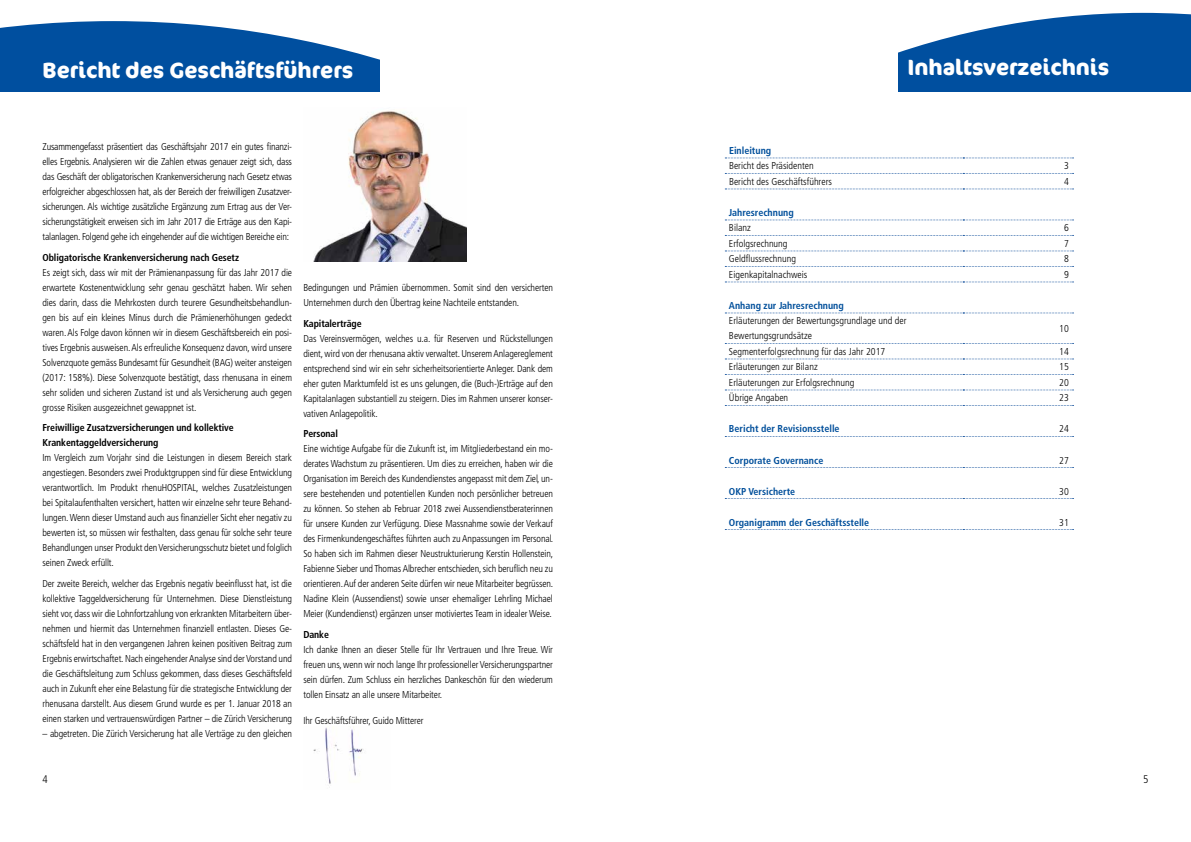
<style>
.page{position:relative;width:1191px;height:842px;background:#fff}
.page>*{position:absolute;margin:0;border:0;box-sizing:border-box;transform-origin:0 0}
.t1{font:700 22px "Cocon OT";color:#fff}
.t2{font:300 condensed 11px "Frutiger LT Pro";color:#000}
.t3{font:300 condensed 10px/15px "Frutiger LT Pro";letter-spacing:-.01em;color:#000;text-align:justify}
.t4{font:700 condensed 10px/15px "Frutiger LT Pro";letter-spacing:-.01em;color:#000}
.t5{font:700 condensed 10px "Frutiger LT Pro";color:#004f9b}
</style>
<div class="page">
<svg style="left:0;top:21px;width:379px;height:71px;background:#2266ac"></svg>
<img style="left:313px;top:111px;width:153px;height:150px">
<svg style="left:899px;top:13px;width:292px;height:79px;background:#2267ac"></svg>
<svg style="left:725px;top:158px;width:348px;height:1px"></svg>
<svg style="left:725px;top:173px;width:348px;height:1px"></svg>
<svg style="left:725px;top:189px;width:348px;height:1px"></svg>
<svg style="left:725px;top:220px;width:348px;height:1px"></svg>
<svg style="left:725px;top:235px;width:348px;height:1px"></svg>
<svg style="left:725px;top:251px;width:348px;height:1px"></svg>
<svg style="left:725px;top:266px;width:348px;height:1px"></svg>
<svg style="left:725px;top:313px;width:348px;height:1px"></svg>
<svg style="left:725px;top:343px;width:348px;height:1px"></svg>
<svg style="left:725px;top:405px;width:348px;height:1px"></svg>
<svg style="left:725px;top:436px;width:348px;height:1px"></svg>
<svg style="left:725px;top:467px;width:348px;height:1px"></svg>
<svg style="left:725px;top:498px;width:348px;height:1px"></svg>
<svg style="left:725px;top:529px;width:348px;height:1px"></svg>
<svg style="left:725px;top:282px;width:348px;height:1px"></svg>
<svg style="left:725px;top:390px;width:348px;height:1px"></svg>
<svg style="left:725px;top:359px;width:348px;height:1px"></svg>
<svg style="left:725px;top:374px;width:348px;height:1px"></svg>
<img style="left:313px;top:726px;width:51px;height:58px">
<h1 class="t1" style="left:43px;top:61px;width:312px">Bericht des Geschäftsführers</h1>
<h1 class="t1" style="left:907px;top:57px;width:203px">Inhaltsverzeichnis</h1>
<p class="t3" style="left:43px;top:139px;width:251px">Zusammengefasst präsentiert das Geschäftsjahr 2017 ein gutes finanzi&shy;elles Ergebnis. Analysieren wir die Zahlen etwas genauer zeigt sich, dass das Geschäft der obligatorischen Krankenversicherung nach Gesetz etwas erfolgreicher abgeschlossen hat, als der Bereich der freiwilligen Zusatzver&shy;sicherungen. Als wichtige zusätzliche Ergänzung zum Ertrag aus der Ver&shy;sicherungstätigkeit erweisen sich im Jahr 2017 die Erträge aus den Kapi&shy;talanlagen. Folgend gehe ich eingehender auf die wichtigen Bereiche ein:</p>
<p class="t4" style="left:43px;top:250px;width:198px">Obligatorische Krankenversicherung nach Gesetz</p>
<p class="t3" style="left:43px;top:265px;width:251px">Es zeigt sich, dass wir mit der Prämienanpassung für das Jahr 2017 die erwartete Kostenentwicklung sehr genau geschätzt haben. Wir sehen dies darin, dass die Mehrkosten durch teurere Gesundheitsbehandlun&shy;gen bis auf ein kleines Minus durch die Prämienerhöhungen gedeckt waren. Als Folge davon können wir in diesem Geschäftsbereich ein posi&shy;tives Ergebnis ausweisen. Als erfreuliche Konsequenz davon, wird unsere Solvenzquote gemäss Bundesamt für Gesundheit (BAG) weiter ansteigen (2017: 158%). Diese Solvenzquote bestätigt, dass rhenusana in einem sehr soliden und sicheren Zustand ist und als Versicherung auch gegen grosse Risiken ausgezeichnet gewappnet ist.</p>
<p class="t4" style="left:43px;top:421px;width:193px">Freiwillige Zusatzversicherungen und kollektive<br>Krankentaggeldversicherung</p>
<p class="t3" style="left:43px;top:451px;width:251px">Im Vergleich zum Vorjahr sind die Leistungen in diesem Bereich stark angestiegen. Besonders zwei Produktgruppen sind für diese Entwicklung verantwortlich. Im Produkt rhenuHOSPITAL, welches Zusatzleistungen bei Spitalaufenthalten versichert, hatten wir einzelne sehr teure Behand&shy;lungen. Wenn dieser Umstand auch aus finanzieller Sicht eher negativ zu bewerten ist, so müssen wir festhalten, dass genau für solche sehr teure Behandlungen unser Produkt den Versicherungsschutz bietet und folglich seinen Zweck erfüllt.</p>
<p class="t3" style="left:43px;top:576px;width:251px">Der zweite Bereich, welcher das Ergebnis negativ beeinflusst hat, ist die kollektive Taggeldversicherung für Unternehmen. Diese Dienstleistung sieht vor, dass wir die Lohnfortzahlung von erkrankten Mitarbeitern über&shy;nehmen und hiermit das Unternehmen finanziell entlasten. Dieses Ge&shy;schäftsfeld hat in den vergangenen Jahren keinen positiven Beitrag zum Ergebnis erwirtschaftet. Nach eingehender Analyse sind der Vorstand und die Geschäftsleitung zum Schluss gekommen, dass dieses Geschäftsfeld auch in Zukunft eher eine Belastung für die strategische Entwicklung der rhenusana darstellt. Aus diesem Grund wurde es per 1. Januar 2018 an einen starken und vertrauenswürdigen Partner – die Zürich Versicherung</p>
<p class="t3" style="left:43px;top:726px;width:251px">– abgetreten. Die Zürich Versicherung hat alle Verträge zu den gleichen</p>
<p class="t3" style="left:303px;top:280px;width:251px">Bedingungen und Prämien übernommen. Somit sind den versicherten<br>Unternehmen durch den Übertrag keine Nachteile entstanden.</p>
<p class="t4" style="left:303px;top:316px;width:60px">Kapitalerträge</p>
<p class="t3" style="left:303px;top:331px;width:251px">Das Vereinsvermögen, welches u.a. für Reserven und Rückstellungen dient, wird von der rhenusana aktiv verwaltet. Unserem Anlagereglement entsprechend sind wir ein sehr sicherheitsorientierte Anleger. Dank dem eher guten Marktumfeld ist es uns gelungen, die (Buch-)Erträge auf den Kapitalanlagen substantiell zu steigern. Dies im Rahmen unserer konser&shy;vativen Anlagepolitik.</p>
<p class="t4" style="left:303px;top:427px;width:36px">Personal</p>
<p class="t3" style="left:303px;top:442px;width:251px">Eine wichtige Aufgabe für die Zukunft ist, im Mitgliederbestand ein mo&shy;derates Wachstum zu präsentieren. Um dies zu erreichen, haben wir die Organisation im Bereich des Kundendienstes angepasst mit dem Ziel, un&shy;sere bestehenden und potentiellen Kunden noch persönlicher betreuen zu können. So stehen ab Februar 2018 zwei Aussendienstberaterinnen für unsere Kunden zur Verfügung. Diese Massnahme sowie der Verkauf des Firmenkundengeschäftes führten auch zu Anpassungen im Personal.<br>So haben sich im Rahmen dieser Neustrukturierung Kerstin Hollenstein, Fabienne Sieber und Thomas Albrecher entschieden, sich beruflich neu zu orientieren. Auf der anderen Seite dürfen wir neue Mitarbeiter begrüssen.<br>Nadine Klein (Aussendienst) sowie unser ehemaliger Lehrling Michael Meier (Kundendienst) ergänzen unser motiviertes Team in idealer Weise.</p>
<p class="t4" style="left:303px;top:627px;width:27px">Danke</p>
<p class="t3" style="left:303px;top:642px;width:251px">Ich danke Ihnen an dieser Stelle für Ihr Vertrauen und Ihre Treue. Wir freuen uns, wenn wir noch lange Ihr professioneller Versicherungspartner sein dürfen. Zum Schluss ein herzliches Dankeschön für den wiederum tollen Einsatz an alle unsere Mitarbeiter.</p>
<p class="t3" style="left:303px;top:714px;width:122px">Ihr Geschäftsführer, Guido Mitterer</p>
<p class="t5" style="left:729px;top:145px;width:44px">Einleitung</p>
<p class="t3" style="left:729px;top:159px;width:86px">Bericht des Präsidenten</p>
<p class="t3" style="left:1064px;top:159px;width:6px">3</p>
<p class="t3" style="left:729px;top:174px;width:104px">Bericht des Geschäftsführers</p>
<p class="t3" style="left:1064px;top:174px;width:6px">4</p>
<p class="t5" style="left:729px;top:207px;width:66px">Jahresrechnung</p>
<p class="t3" style="left:729px;top:221px;width:23px">Bilanz</p>
<p class="t3" style="left:1064px;top:221px;width:6px">6</p>
<p class="t3" style="left:729px;top:236px;width:60px">Erfolgsrechnung</p>
<p class="t3" style="left:1064px;top:236px;width:6px">7</p>
<p class="t3" style="left:729px;top:252px;width:69px">Geldflussrechnung</p>
<p class="t3" style="left:1064px;top:252px;width:6px">8</p>
<p class="t3" style="left:729px;top:267px;width:80px">Eigenkapitalnachweis</p>
<p class="t3" style="left:1064px;top:267px;width:6px">9</p>
<p class="t5" style="left:729px;top:300px;width:116px">Anhang zur Jahresrechnung</p>
<p class="t3" style="left:729px;top:314px;width:179px">Erläuterungen der Bewertungsgrundlage und der<br>Bewertungsgrundsätze</p>
<p class="t3" style="left:1059px;top:321px;width:11px">10</p>
<p class="t3" style="left:729px;top:344px;width:158px">Segmenterfolgsrechnung für das Jahr 2017</p>
<p class="t3" style="left:1059px;top:344px;width:11px">14</p>
<p class="t3" style="left:729px;top:360px;width:90px">Erläuterungen zur Bilanz</p>
<p class="t3" style="left:1059px;top:360px;width:11px">15</p>
<p class="t3" style="left:729px;top:375px;width:127px">Erläuterungen zur Erfolgsrechnung</p>
<p class="t3" style="left:1059px;top:375px;width:11px">20</p>
<p class="t3" style="left:729px;top:391px;width:61px">Übrige Angaben</p>
<p class="t3" style="left:1059px;top:391px;width:11px">23</p>
<p class="t5" style="left:729px;top:424px;width:112px">Bericht der Revisionsstelle</p>
<p class="t3" style="left:1059px;top:422px;width:11px">24</p>
<p class="t5" style="left:729px;top:455px;width:96px">Corporate Governance</p>
<p class="t3" style="left:1059px;top:453px;width:11px">27</p>
<p class="t5" style="left:729px;top:486px;width:68px">OKP Versicherte</p>
<p class="t3" style="left:1059px;top:484px;width:11px">30</p>
<p class="t5" style="left:729px;top:517px;width:142px">Organigramm der Geschäftsstelle</p>
<p class="t3" style="left:1059px;top:515px;width:11px">31</p>
<p class="t2" style="left:43px;top:774px;width:7px">4</p>
<p class="t2" style="left:1143px;top:774px;width:7px">5</p>
</div>
